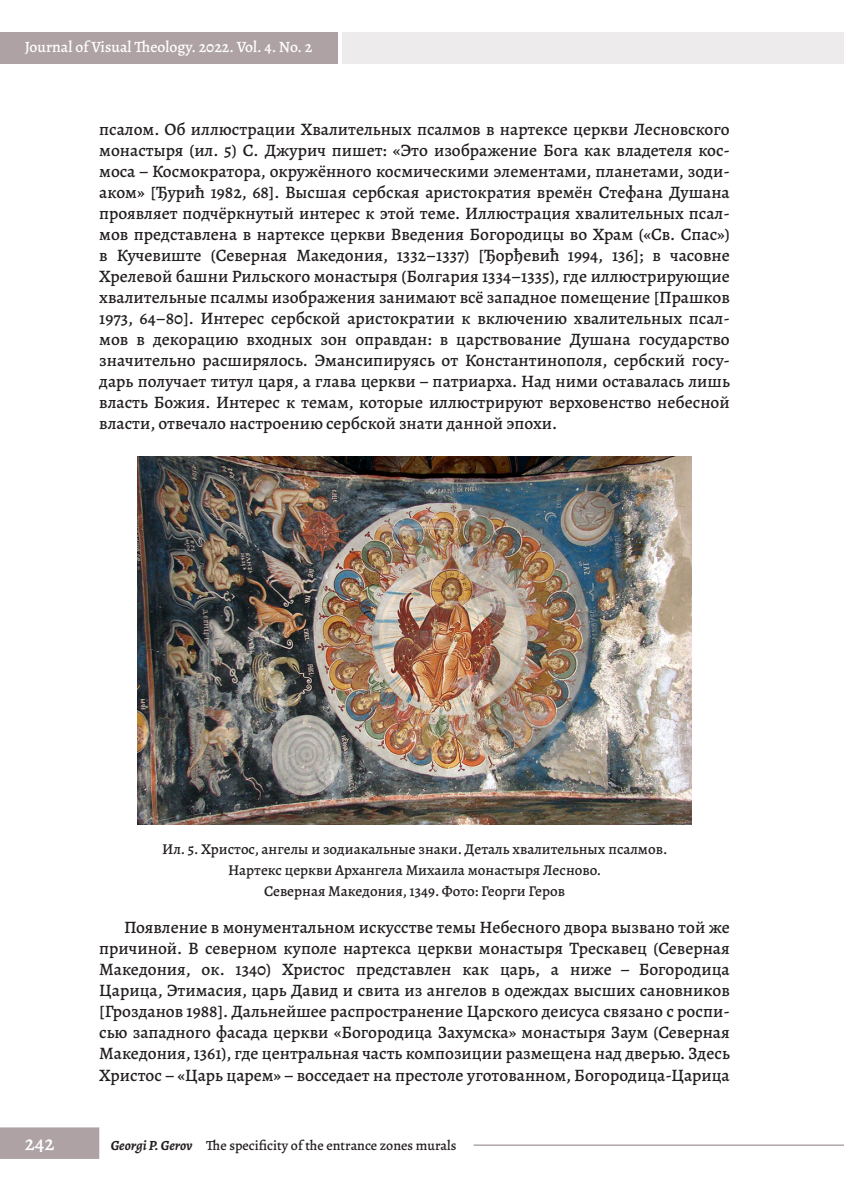
<style>
.page{position:relative;width:844px;height:1191px;background:#fff}
.page>*{position:absolute;margin:0;border:0;box-sizing:border-box;transform-origin:0 0}
.t1{font:500 21px "Alegreya";color:#fff}
.основной_текст{font:500 17.5px/21px "Alegreya";color:#231f20;text-align:justify}
.t2{font:500 15.75px "Alegreya";color:#fff}
.подпись_к_фото{font:500 15.05px "Alegreya";color:#231f20}
.t3{font:500 14px "Alegreya";color:#231f20}
.s1{font-weight:700;font-style:italic}
</style>
<div class="page">
<hr style="left:473px;top:1144px;width:370px;height:1px;background:#8b7a7e">
<div style="left:0;top:1127px;width:99px;height:32px;background:#aea2a5;border:2px solid #aea2a5"></div>
<div style="left:0;top:32px;width:337px;height:32px;background:#aea2a5"></div>
<div style="left:342px;top:32px;width:501px;height:32px;background:#eeebec"></div>
<img style="left:138px;top:456px;width:553px;height:368px">
<p class="t2" style="left:25px;top:37px;width:289px">Journal of Visual Theology. 2022. Vol. 4. No. 2</p>
<p class="основной_текст" style="left:99px;top:119px;width:632px">псалом. Об иллюстрации Хвалительных псалмов в нартексе церкви Лесновского монастыря (ил. 5) С. Джурич пишет: «Это изображение Бога как владетеля кос&shy;моса – Космократора, окружённого космическими элементами, планетами, зоди&shy;аком» [Ђурић 1982, 68]. Высшая сербская аристократия времён Стефана Душана проявляет подчёркнутый интерес к этой теме. Иллюстрация хвалительных псал&shy;мов представлена в нартексе церкви Введения Богородицы во Храм («Св. Спас») в Кучевиште (Северная Македония, 1332–1337) [Ђорђевић 1994, 136]; в часовне Хрелевой башни Рильского монастыря (Болгария 1334–1335), где иллюстрирующие хвалительные псалмы изображения занимают всё западное помещение [Прашков 1973, 64–80]. Интерес сербской аристократии к включению хвалительных псал&shy;мов в декорацию входных зон оправдан: в царствование Душана государство значительно расширялось. Эмансипируясь от Константинополя, сербский госу&shy;дарь получает титул царя, а глава церкви – патриарха. Над ними оставалась лишь власть Божия. Интерес к темам, которые иллюстрируют верховенство небесной власти, отвечало настроению сербской знати данной эпохи.</p>
<p class="подпись_к_фото" style="left:162px;top:839px;width:506px">Ил. 5. Христос, ангелы и зодиакальные знаки. Деталь хвалительных псалмов.</p>
<p class="подпись_к_фото" style="left:228px;top:860px;width:374px">Нартекс церкви Архангела Михаила монастыря Лесново.</p>
<p class="подпись_к_фото" style="left:264px;top:881px;width:302px">Северная Македония, 1349. Фото: Георги Геров</p>
<p class="основной_текст" style="left:99px;top:917px;width:632px;text-indent:25px">Появление в монументальном искусстве темы Небесного двора вызвано той же причиной. В северном куполе нартекса церкви монастыря Трескавец (Северная Македония, ок. 1340) Христос представлен как царь, а ниже – Богородица Царица, Этимасия, царь Давид и свита из ангелов в одеждах высших сановников [Грозданов 1988]. Дальнейшее распространение Царского деисуса связано с роспи&shy;сью западного фасада церкви «Богородица Захумска» монастыря Заум (Северная Македония, 1361), где центральная часть композиции размещена над дверью. Здесь Христос – «Царь царем» – восседает на престоле уготованном, Богородица-Царица</p>
<p class="t1" style="left:25px;top:1129px;width:31px">242</p>
<p class="t3" style="left:111px;top:1136px;width:347px"><span class="s1">Georgi P. Gerov</span> The specificity of the entrance zones murals</p>
</div>
